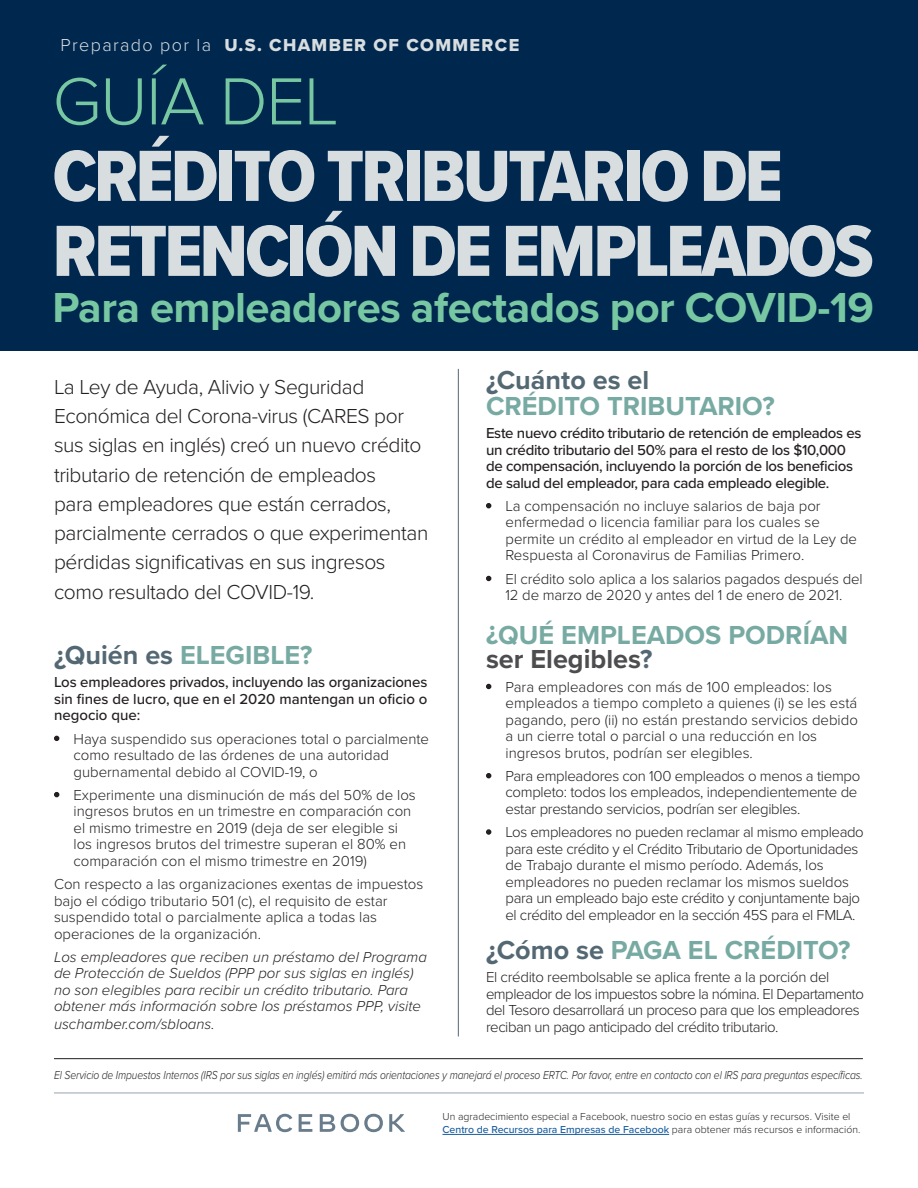
<style>
.page{position:relative;width:918px;height:1188px;background:#fff}
.page>*{position:absolute;margin:0;border:0;box-sizing:border-box;transform-origin:0 0}
.t1{font:75px/75px "Proxima Nova Cond Extrabld";letter-spacing:-.04em;color:#d8dde0;scale:1.04 1}
.t2{font:300 69px "Proxima Nova";letter-spacing:-.02em;color:#77c8a2}
.t3{font:700 43.5px "Proxima Nova";letter-spacing:-.01em;color:#77c8a2}
.t4{font:700 27px/25.5px "Proxima Nova";color:#77aaa2}
.t5{font:300 21px/29.2px "Proxima Nova";letter-spacing:-.02em;color:#231f20}
.t6{font:18px "Proxima Nova Extrabld";letter-spacing:.075em;color:#d8dde0}
.t7{font:300 15px/16.5px "Proxima Nova";color:#231f20}
.t8{font:500 15px/16.5px "Proxima Nova";letter-spacing:-.02em;color:#231f20;text-align:justify}
.t9{font:300 15px/16.5px "Proxima Nova";letter-spacing:-.025em;color:#231f20}
.t10{font:italic 300 15px/16.6px "Proxima Nova";color:#231f20}
.t11{font:300 15px/16.5px "Proxima Nova";letter-spacing:-.03em;color:#231f20}
.t12{font:300 15px/16.5px "Proxima Nova";letter-spacing:-.02em;color:#231f20}
.t13{font:italic 300 12px "Proxima Nova";letter-spacing:-.01em;color:#231f20;scale:.86 1}
.t14{font:300 10.5px/12.6px "Proxima Nova";color:#231f20}
.s1{font-family:"Proxima Nova";font-weight:300}
.s2{color:#546874}
.s3{font-weight:900}
.s4{color:#4d4d4f}
.s5{font-weight:500;color:#175d9e}
</style>
<div class="page">
<div style="left:0;top:0;width:918px;height:351px;background:#00274e"></div>
<hr style="left:458px;top:369px;width:1px;height:667px;background:#546874">
<hr style="left:54px;top:1058px;width:809px;height:1px;background:#231f20">
<hr style="left:54px;top:1093px;width:810px;height:1px;background:#98a4ac">
<hr style="left:442px;top:1134px;width:227px;height:1px;background:#175d9e">
<svg style="left:238px;top:1114px;width:54px;height:18px"></svg>
<svg style="left:299px;top:1114px;width:13px;height:18px"></svg>
<svg style="left:320px;top:1114px;width:15px;height:18px"></svg>
<svg style="left:341px;top:1114px;width:42px;height:18px"></svg>
<svg style="left:389px;top:1114px;width:16px;height:18px"></svg>
<p class="t6" style="left:61px;top:31px;width:460px"><span class="s1">Preparado por la</span> U.S. CHAMBER OF COMMERCE</p>
<p class="t2" style="left:52px;top:50px;width:288px">GUÍA DEL</p>
<p class="t1" style="left:52px;top:137px;width:791px">CRÉDITO TRIBUTARIO DE<br>RETENCIÓN DE EMPLEADOS</p>
<p class="t3" style="left:52px;top:275px;width:823px">Para empleadores afectados por COVID-19</p>
<p class="t5" style="left:54px;top:371px;width:376px">La Ley de Ayuda, Alivio y Seguridad Económica del Corona-virus (CARES por sus siglas en inglés) creó un nuevo crédito tributario de retención de empleados<br>para empleadores que están cerrados, parcialmente cerrados o que experimentan pérdidas significativas en sus ingresos como resultado del COVID-19.</p>
<p class="t4" style="left:54px;top:642px;width:260px"><span class="s2">¿Quién es</span> ELEGIBLE?</p>
<p class="t8" style="left:54px;top:673px;width:375px">Los empleadores privados, incluyendo las organizaciones sin fines de lucro, que en el 2020 mantengan un oficio o negocio que:</p>
<p class="t7" style="left:74px;top:729px;width:357px;text-indent:-20px"><span class="s3">•</span> Haya suspendido sus operaciones total o parcialmente como resultado de las órdenes de una autoridad gubernamental debido al COVID-19, o</p>
<p class="t7" style="left:74px;top:786px;width:344px;text-indent:-20px"><span class="s3">•</span> Experimente una disminución de más del 50% de los ingresos brutos en un trimestre en comparación con el mismo trimestre en 2019 (deja de ser elegible si los ingresos brutos del trimestre superan el 80% en comparación con el mismo trimestre en 2019)</p>
<p class="t7" style="left:54px;top:875px;width:371px">Con respecto a las organizaciones exentas de impuestos bajo el código tributario 501 (c), el requisito de estar suspendido total o parcialmente aplica a todas las operaciones de la organización.</p>
<p class="t10" style="left:54px;top:948px;width:374px">Los empleadores que reciben un préstamo del Programa de Protección de Sueldos (PPP por sus siglas en inglés) no son elegibles para recibir un crédito tributario. Para obtener más información sobre los préstamos PPP, visite uschamber.com/sbloans.</p>
<p class="t4" style="left:486px;top:367px;width:290px"><span class="s2">¿Cuánto es el<br></span>CRÉDITO TRIBUTARIO?</p>
<p class="t8" style="left:486px;top:424px;width:377px;text-align:left">Este nuevo crédito tributario de retención de empleados es un crédito tributario del 50% para el resto de los $10,000 de compensación, incluyendo la porción de los beneficios de salud del empleador, para cada empleado elegible.</p>
<p class="t7" style="left:506px;top:497px;width:353px;text-indent:-20px"><span class="s3">•</span> La compensación no incluye salarios de baja por enfermedad o licencia familiar para los cuales se permite un crédito al empleador en virtud de la Ley de Respuesta al Coronavirus de Familias Primero.</p>
<p class="t7" style="left:486px;top:570px;width:378px;text-align:center"><span class="s3">•</span> El crédito solo aplica a los salarios pagados después del<br>12 de marzo de 2020 y antes del 1 de enero de 2021.</p>
<p class="t4" style="left:486px;top:623px;width:364px;line-height:24px">¿QUÉ EMPLEADOS PODRÍAN <span class="s4">ser Elegibles</span><span class="s2">?</span></p>
<p class="t7" style="left:506px;top:678px;width:354px;text-indent:-20px"><span class="s3">•</span> Para empleadores con más de 100 empleados: los empleados a tiempo completo a quienes (i) se les está pagando, pero (ii) no están prestando servicios debido a un cierre total o parcial o una reducción en los ingresos brutos, podrían ser elegibles.</p>
<p class="t12" style="left:506px;top:767px;width:356px;text-indent:-20px"><span class="s3">•</span> Para empleadores con 100 empleados o menos a tiempo completo: todos los empleados, independientemente de estar prestando servicios, podrían ser elegibles.</p>
<p class="t9" style="left:506px;top:823px;width:360px;text-indent:-20px"><span class="s3">•</span> Los empleadores no pueden reclamar al mismo empleado para este crédito y el Crédito Tributario de Oportunidades de Trabajo durante el mismo período. Además, los empleadores no pueden reclamar los mismos sueldos para un empleado bajo este crédito y conjuntamente bajo el crédito del empleador en la sección 45S para el FMLA.</p>
<p class="t4" style="left:486px;top:936px;width:366px"><span class="s2">¿Cómo se</span> PAGA EL CRÉDITO?</p>
<p class="t11" style="left:486px;top:968px;width:380px">El crédito reembolsable se aplica frente a la porción del empleador de los impuestos sobre la nómina. El Departamento del Tesoro desarrollará un proceso para que los empleadores reciban un pago anticipado del crédito tributario.</p>
<p class="t13" style="left:54px;top:1066px;width:942px">El Servicio de Impuestos Internos (IRS por sus siglas en inglés) emitirá más orientaciones y manejará el proceso ERTC. Por favor, entre en contacto con el IRS para preguntas específicas.</p>
<p class="t14" style="left:442px;top:1110px;width:419px">Un agradecimiento especial a Facebook, nuestro socio en estas guías y recursos. Visite el<br><span class="s5">Centro de Recursos para Empresas de Facebook</span> para obtener más recursos e información.</p>
</div>
